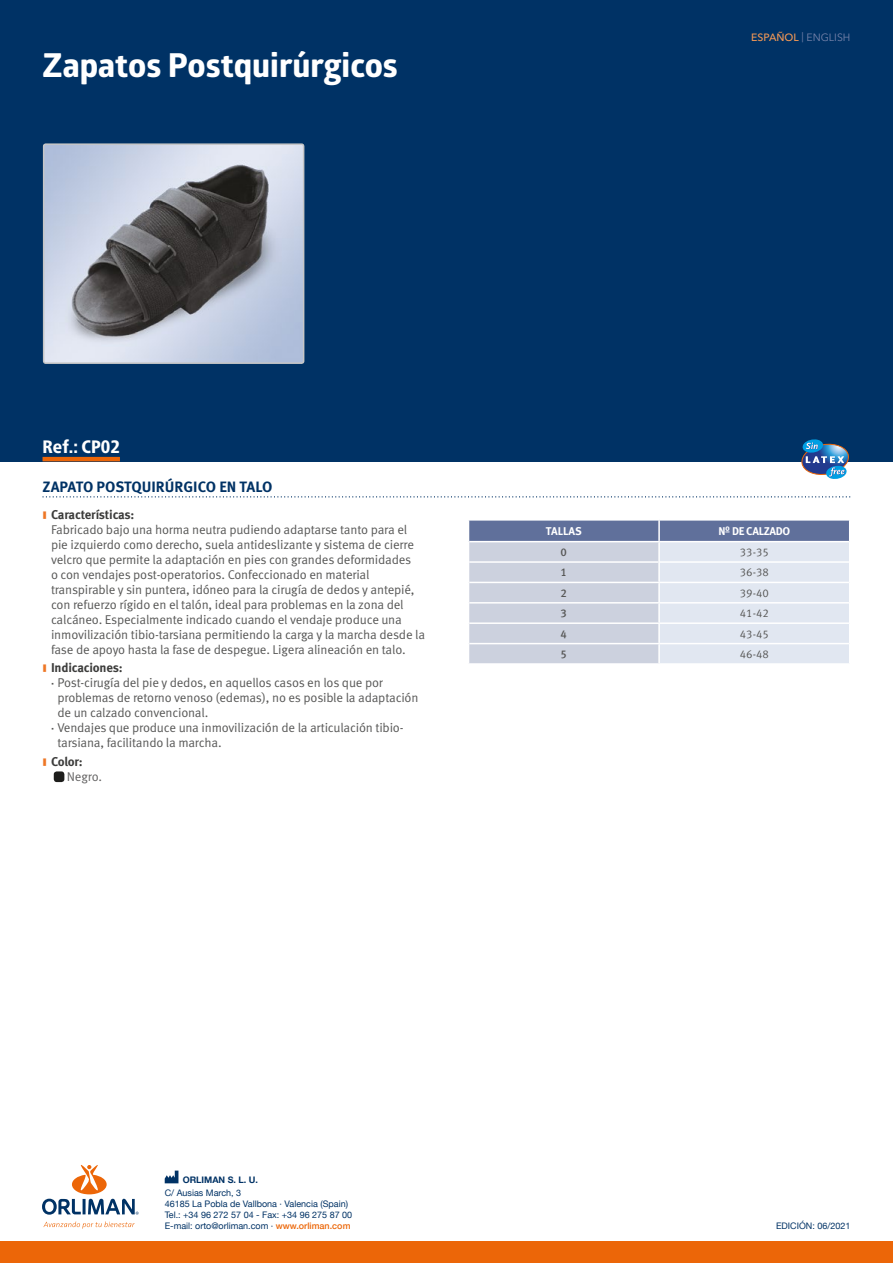
<style>
.page{position:relative;width:893px;height:1263px;background:#fff}
.page>*{position:absolute;margin:0;border:0;box-sizing:border-box;transform-origin:0 0}
.t1{font:700 33px "Globerx";color:#fff}
.t2{font:800 condensed 18px "Frutiger Neue LTW1 G";color:#fff}
.t3{font:700 15px "Meta Pro";color:#003265}
.t4{font:12.75px/15px "Meta Pro Norm";letter-spacing:-.015em;color:#575756}
.t5{font:700 12.75px "Meta Pro";letter-spacing:-.015em;color:#3c3c3b}
.t6{font:12.75px "Meta Pro Norm";letter-spacing:-.015em;color:#646363}
.t7{font:11.25px "Meta Pro Norm";color:#575756}
.t8{font:700 11.25px "Meta Pro";letter-spacing:-.03em;color:#fff}
.t9{font:500 11.25px "Meta Pro";color:#575756}
.t10{font:10.5px "Avenir Next W1 G";color:#7884ab}
.t11{font:9px/10.8px "Helvetica Neue";color:#003265}
.t12{font:700 9px "Helvetica Neue";color:#003265}
.s1{font-weight:500;color:#f49855}
.s2{font-weight:500;color:#ec6608}
</style>
<div class="page">
<div style="left:0;top:0;width:893px;height:461px;background:#003265"></div>
<svg style="left:165px;top:1170px;width:13px;height:13px"></svg>
<div style="left:0;top:1242px;width:893px;height:21px;background:#ec6608"></div>
<svg style="left:43px;top:1221px;width:92px;height:8px"></svg>
<svg style="left:42px;top:1165px;width:97px;height:50px"></svg>
<svg style="left:801px;top:439px;width:49px;height:40px"></svg>
<hr style="left:43px;top:457px;width:77px;height:4px;background:#ec6608">
<svg style="left:43px;top:496px;width:807px;height:1px"></svg>
<div style="left:54px;top:771px;width:10px;height:11px;background:#1d1d1b;border-radius:3px"></div>
<svg style="left:468px;top:520px;width:382px;height:144px;background:#c9cfde"></svg>
<img style="left:46px;top:146px;width:255px;height:215px">
<div style="left:43px;top:143px;width:261px;height:221px;border:2px solid #c6c6c6;border-radius:2px"></div>
<h1 class="t1" style="left:43px;top:41px;width:357px">Zapatos Postquirúrgicos</h1>
<p class="t10" style="left:751px;top:31px;width:101px"><span class="s1">ESPAÑOL</span> | ENGLISH</p>
<h2 class="t2" style="left:43px;top:436px;width:79px">Ref.: CP02</h2>
<p class="t3" style="left:43px;top:475px;width:231px">ZAPATO POSTQUIRÚRGICO EN TALO</p>
<p class="t5" style="left:43px;top:505px;width:93px"><sup>▍</sup> Características:</p>
<p class="t4" style="left:51px;top:521px;width:376px">Fabricado bajo una horma neutra pudiendo adaptarse tanto para el pie izquierdo como derecho, suela antideslizante y sistema de cierre velcro que permite la adaptación en pies con grandes deformidades<br>o con vendajes post-operatorios. Confeccionado en material transpirable y sin puntera, idóneo para la cirugía de dedos y antepié, con refuerzo rígido en el talón, ideal para problemas en la zona del calcáneo. Especialmente indicado cuando el vendaje produce una inmovilización tibio-tarsiana permitiendo la carga y la marcha desde la fase de apoyo hasta la fase de despegue. Ligera alineación en talo.</p>
<p class="t5" style="left:43px;top:658px;width:82px"><sup>▍</sup> Indicaciones:</p>
<p class="t4" style="left:57px;top:675px;width:363px;text-indent:-8px">▪ Post-cirugía del pie y dedos, en aquellos casos en los que por problemas de retorno venoso (edemas), no es posible la adaptación de un calzado convencional.</p>
<p class="t4" style="left:57px;top:720px;width:348px;text-indent:-8px">▪ Vendajes que produce una inmovilización de la articulación tibio&shy;tarsiana, facilitando la marcha.</p>
<p class="t5" style="left:43px;top:751px;width:42px"><sup>▍</sup> Color:</p>
<p class="t6" style="left:67px;top:767px;width:37px">Negro.</p>
<p class="t8" style="left:546px;top:522px;width:37px">TALLAS</p>
<p class="t8" style="left:718px;top:522px;width:73px">Nº DE CALZADO</p>
<p class="t9" style="left:561px;top:543px;width:8px">0</p>
<p class="t7" style="left:740px;top:544px;width:31px">33-35</p>
<p class="t9" style="left:561px;top:564px;width:8px">1</p>
<p class="t7" style="left:740px;top:564px;width:31px">36-38</p>
<p class="t9" style="left:561px;top:584px;width:8px">2</p>
<p class="t7" style="left:740px;top:584px;width:31px">39-40</p>
<p class="t9" style="left:561px;top:605px;width:8px">3</p>
<p class="t7" style="left:740px;top:605px;width:31px">41-42</p>
<p class="t9" style="left:561px;top:625px;width:8px">4</p>
<p class="t7" style="left:740px;top:625px;width:31px">43-45</p>
<p class="t9" style="left:561px;top:645px;width:8px">5</p>
<p class="t7" style="left:740px;top:646px;width:31px">46-48</p>
<p class="t12" style="left:183px;top:1173px;width:77px">ORLIMAN S. L. U.</p>
<p class="t11" style="left:165px;top:1188px;width:189px">C/ Ausias March, 3<br>46185 La Pobla de Vallbona · Valencia (Spain)<br>Tel.: +34 96 272 57 04 - Fax: +34 96 275 87 00<br>E-mail: orto@orliman.com · <span class="s2">www.orliman.com</span></p>
<p class="t11" style="left:776px;top:1221px;width:76px">EDICIÓN: 06/2021</p>
</div>
